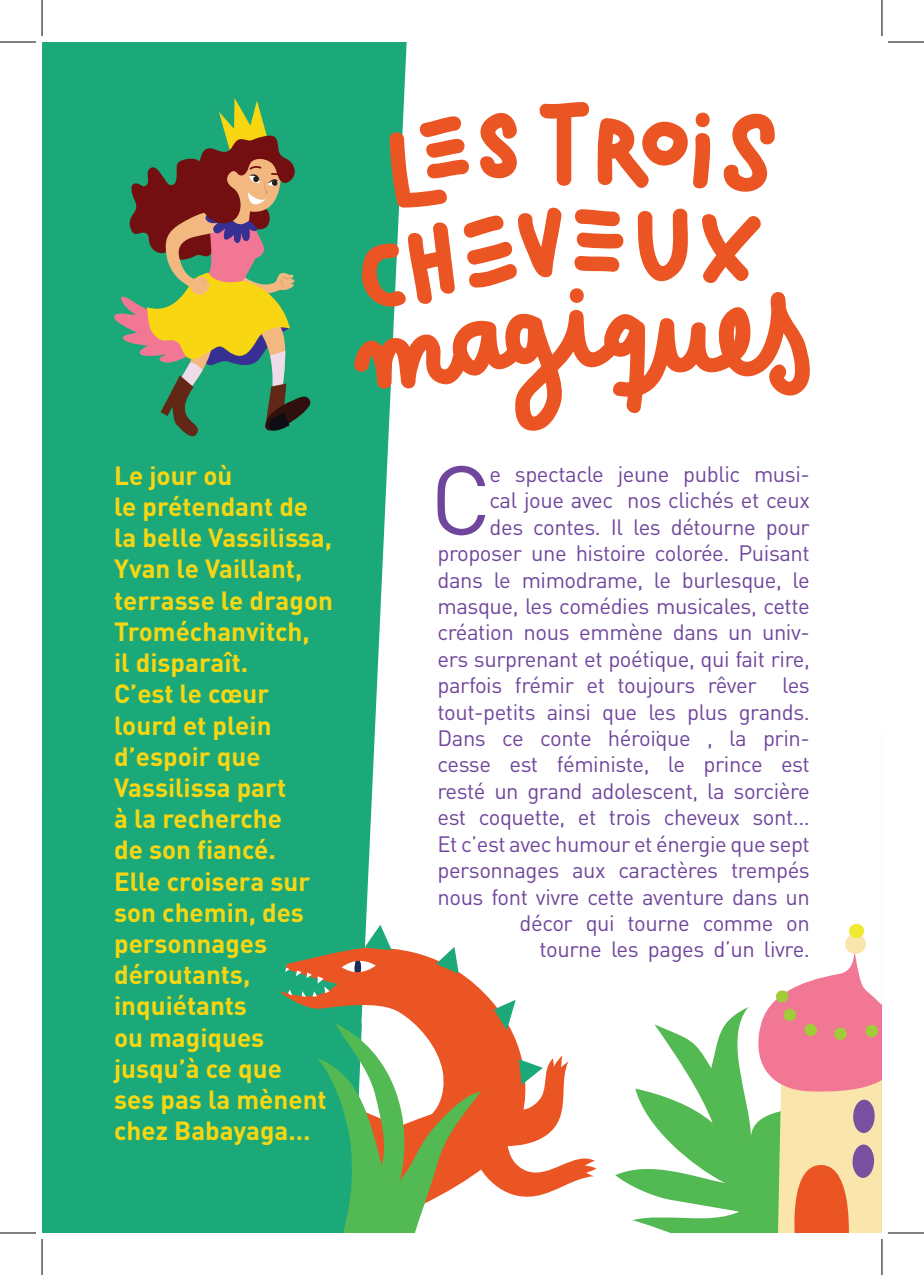
<style>
.page{position:relative;width:924px;height:1275px;background:#fff}
.page>*{position:absolute;margin:0;border:0;box-sizing:border-box;transform-origin:0 0}
.t1{font:96.2px "DIN";color:#70469c}
.t2{font:700 26px/31.2px "DIN Pro";color:#f8d611}
.t3{font:22px/26.4px "DIN";letter-spacing:-.02em;color:#70469c;text-align:right}
</style>
<div class="page">
<div style="left:42px;top:42px;width:364px;height:813px;background:#1ca97a"></div>
<svg style="left:111px;top:98px;width:202px;height:343px;background:#5f915f"></svg>
<div style="left:42px;top:792px;width:319px;height:441px;background:#1ca97a"></div>
<svg style="left:137px;top:924px;width:459px;height:309px"></svg>
<svg style="left:615px;top:1007px;width:135px;height:226px"></svg>
<svg style="left:354px;top:290px;width:456px;height:143px"></svg>
<svg style="left:360px;top:102px;width:415px;height:211px"></svg>
<svg style="left:750px;top:923px;width:132px;height:310px"></svg>
<hr style="left:0;top:42px;width:36px;height:1px;background:#000">
<hr style="left:887px;top:42px;width:36px;height:1px;background:#000">
<hr style="left:0;top:1232px;width:36px;height:1px;background:#000">
<hr style="left:887px;top:1232px;width:36px;height:1px;background:#000">
<hr style="left:42px;top:0;width:1px;height:36px;background:#000">
<hr style="left:42px;top:1239px;width:1px;height:36px;background:#000">
<hr style="left:881px;top:0;width:1px;height:36px;background:#000">
<hr style="left:881px;top:1239px;width:1px;height:36px;background:#000">
<p class="t2" style="left:114px;top:457px;width:220px">Le jour où<br>le prétendant de la belle Vassilissa,<br>Yvan le Vaillant, terrasse le dragon<br>Troméchanvitch,<br>il disparaît.</p>
<p class="t2" style="left:114px;top:675px;width:214px">C’est le cœur lourd et plein d’espoir que<br>Vassilissa part<br>à la recherche<br>de son fiancé.<br>Elle croisera sur son chemin, des personnages déroutants, inquiétants<br>ou magiques jusqu’à ce que ses pas la mènent chez Babayaga…</p>
<p class="t1" style="left:430px;top:440px;width:63px">C</p>
<p class="t3" style="left:437px;top:460px;width:374px">e spectacle jeune public musi-<br>cal joue avec nos clichés et ceux<br>des contes. Il les détourne pour proposer une histoire colorée. Puisant dans le mimodrame, le burlesque, le masque, les comédies musicales, cette création nous emmène dans un univ&shy;ers surprenant et poétique, qui fait rire, parfois frémir et toujours rêver les tout-petits ainsi que les plus grands.</p>
<p class="t3" style="left:437px;top:724px;width:374px">Dans ce conte héroïque , la prin&shy;cesse est féministe, le prince est resté un grand adolescent, la sorcière est coquette, et trois cheveux sont...<br>Et c’est avec humour et énergie que sept personnages aux caractères trempés nous font vivre cette aventure dans un décor qui tourne comme on<br>tourne les pages d’un livre.</p>
</div>
